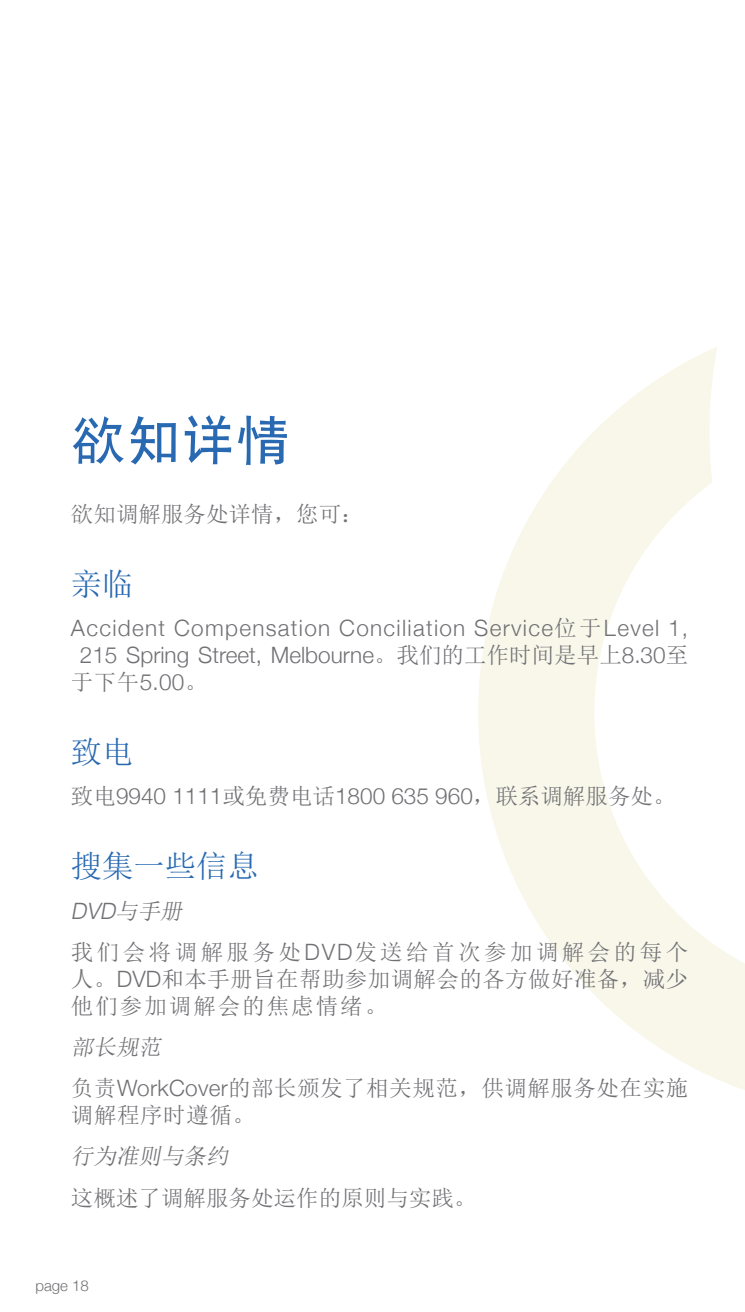
<style>
.page{position:relative;width:745px;height:1312px;background:#fff}
.page>*{position:absolute;margin:0;border:0;box-sizing:border-box;transform-origin:0 0}
.t1{font:55px "MS Hei";color:#2869b1}
.t2{font:31.25px "Sim Sun";color:#2869b1}
.t3{font:22.5px/27px "Sim Sun";letter-spacing:.02em;color:#717074;text-align:justify}
.t4{font:300 22.5px "Helvetica Neue";color:#717074}
.t5{font:300 22.5px "Helvetica Neue";letter-spacing:.06em;color:#717074}
.t6{font:22.5px "Sim Sun";color:#717074}
.t7{font:italic 22.5px "Sim Sun";color:#717074}
.t8{font:italic 300 22.5px "Helvetica Neue";color:#717074}
.t9{font:300 15px "Helvetica Neue";color:#717074}
.s1{font-family:"Sim Sun";font-weight:400}
.s2{font-family:"Helvetica Neue";font-weight:300}
</style>
<div class="page">
<svg style="left:478px;top:347px;width:266px;height:743px"></svg>
<svg style="left:743px;top:347px;width:1px;height:500px"></svg>
<p class="t1" style="left:71px;top:412px;width:221px">欲知详情</p>
<p class="t6" style="left:71px;top:502px;width:294px">欲知调解服务处详情，您可：</p>
<p class="t2" style="left:71px;top:568px;width:64px">亲临</p>
<p class="t5" style="left:71px;top:609px;width:618px">Accident Compensation Conciliation Service<span class="s1">位于</span>Level 1,</p>
<p class="t4" style="left:80px;top:636px;width:609px">215 Spring Street, Melbourne<span class="s1">。我们的工作时间是早上</span>8.30<span class="s1">至</span></p>
<p class="t3" style="left:71px;top:668px;width:138px">于下午<span class="s2">5.00</span>。</p>
<p class="t2" style="left:71px;top:736px;width:64px">致电</p>
<p class="t4" style="left:71px;top:778px;width:605px"><span class="s1">致电</span>9940 1111<span class="s1">或免费电话</span>1800 635 960<span class="s1">，联系调解服务处。</span></p>
<p class="t2" style="left:71px;top:850px;width:189px">搜集一些信息</p>
<p class="t8" style="left:71px;top:892px;width:117px">DVD<span class="s1">与手册</span></p>
<p class="t3" style="left:71px;top:937px;width:618px">我们会将调解服务处<span class="s2">DVD</span>发送给首次参加调解会的每个人。<span class="s2">DVD</span>和本手册旨在帮助参加调解会的各方做好准备，减少他们参加调解会的焦虑情绪。</p>
<p class="t7" style="left:71px;top:1035px;width:95px">部长规范</p>
<p class="t3" style="left:71px;top:1074px;width:618px">负责<span class="s2">WorkCover</span>的部长颁发了相关规范，供调解服务处在实施调解程序时遵循。</p>
<p class="t7" style="left:71px;top:1144px;width:163px">行为准则与条约</p>
<p class="t6" style="left:71px;top:1185px;width:406px">这概述了调解服务处运作的原则与实践。</p>
<p class="t9" style="left:35px;top:1272px;width:55px">page 18</p>
</div>
